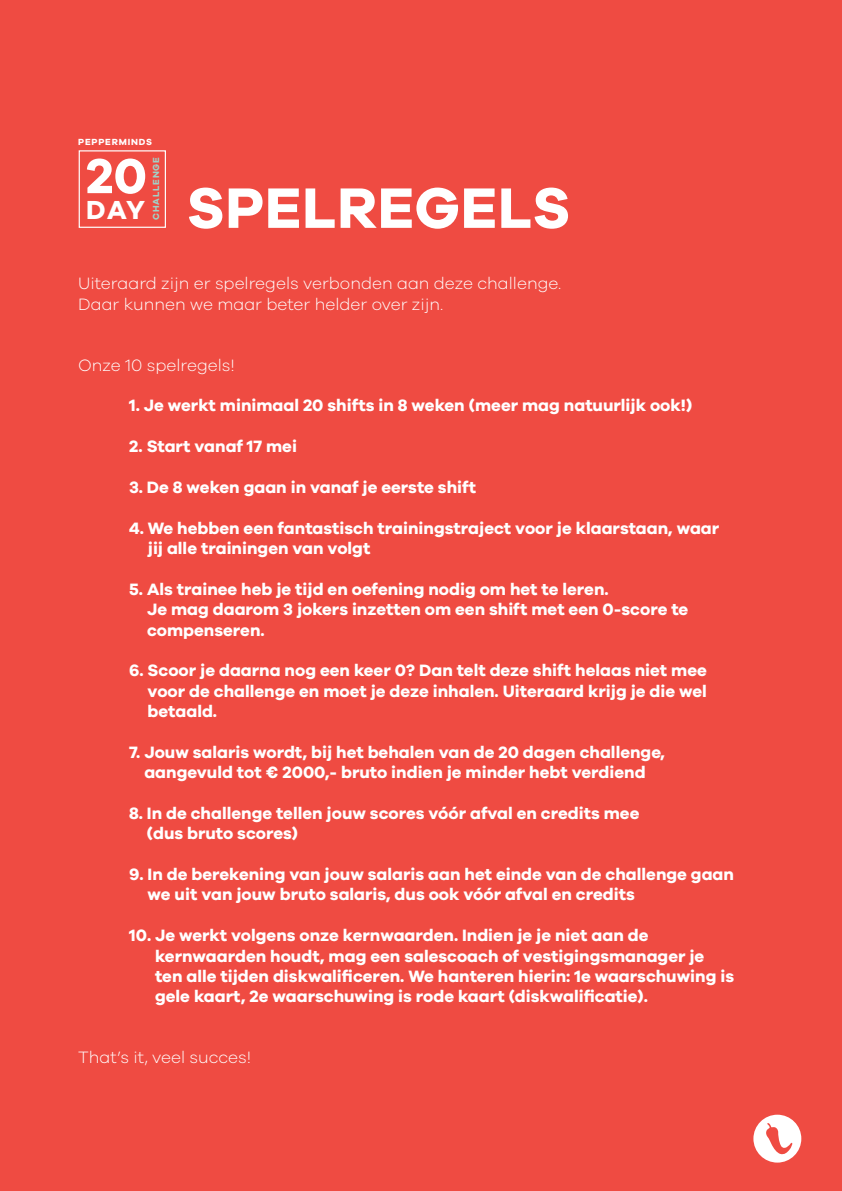
<style>
.page{position:relative;width:842px;height:1191px;background:#ef4b42}
.page>*{position:absolute;margin:0;border:0;box-sizing:border-box;transform-origin:0 0}
.t1{font:700 58.8px "Galano Grotesque";letter-spacing:.01em;color:#fff}
.t2{font:700 50.5px "Galano Grotesque";color:#fff}
.t3{font:700 26.9px "Galano Grotesque";color:#fff}
.t4{font:700 17px/20.4px "Galano Grotesque";color:#fff}
.t5{font:300 17px/20.4px "Galano Grotesque";color:#fff}
.t6{font:700 9.2px "Galano Grotesque";letter-spacing:.085em;color:#fff}
.t7{font:700 9.1px "Galano Grotesque";letter-spacing:.085em;color:#a0d2c8}
</style>
<div class="page">
<svg style="left:753px;top:1114px;width:48px;height:48px"></svg>
<div style="left:79px;top:150px;width:87px;height:78px;border:1px solid #fff"></div>
<p class="t6" style="left:78px;top:137px;width:75px">PEPPERMINDS</p>
<p class="t7" style="left:150px;top:220px;width:64px;rotate:-90deg">CHALLENGE</p>
<p class="t2" style="left:86px;top:145px;width:63px">20</p>
<p class="t3" style="left:86px;top:194px;width:61px">DAY</p>
<p class="t1" style="left:187px;top:172px;width:385px">SPELREGELS</p>
<p class="t5" style="left:78px;top:273px;width:485px">Uiteraard zijn er spelregels verbonden aan deze challenge.<br>Daar kunnen we maar beter helder over zijn.</p>
<p class="t5" style="left:78px;top:354px;width:158px">Onze 10 spelregels!</p>
<p class="t4" style="left:129px;top:395px;width:565px">1. Je werkt minimaal 20 shifts in 8 weken (meer mag natuurlijk ook!)</p>
<p class="t4" style="left:129px;top:436px;width:169px">2. Start vanaf 17 mei</p>
<p class="t4" style="left:129px;top:476px;width:349px">3. De 8 weken gaan in vanaf je eerste shift</p>
<p class="t4" style="left:148px;top:517px;width:573px;text-indent:-19px">4. We hebben een fantastisch trainingstraject voor je klaarstaan, waar jij alle trainingen van volgt</p>
<p class="t4" style="left:147px;top:578px;width:543px;text-indent:-18px">5. Als trainee heb je tijd en oefening nodig om het te leren.<br>Je mag daarom 3 jokers inzetten om een shift met een 0-score te compenseren.</p>
<p class="t4" style="left:148px;top:660px;width:561px;text-align:justify;text-indent:-18px">6. Scoor je daarna nog een keer 0? Dan telt deze shift helaas niet mee voor de challenge en moet je deze inhalen. Uiteraard krijg je die wel betaald.</p>
<p class="t4" style="left:129px;top:741px;width:537px;text-align:center">7. Jouw salaris wordt, bij het behalen van de 20 dagen challenge, aangevuld tot € 2000,- bruto indien je minder hebt verdiend</p>
<p class="t4" style="left:147px;top:802px;width:494px;text-indent:-18px">8. In de challenge tellen jouw scores vóór afval en credits mee (dus bruto scores)</p>
<p class="t4" style="left:148px;top:863px;width:588px;text-indent:-18px">9. In de berekening van jouw salaris aan het einde van de challenge gaan we uit van jouw bruto salaris, dus ook vóór afval en credits</p>
<p class="t4" style="left:155px;top:924px;width:580px;text-indent:-26px">10. Je werkt volgens onze kernwaarden. Indien je je niet aan de kernwaarden houdt, mag een salescoach of vestigingsmanager je ten alle tijden diskwalificeren. We hanteren hierin: 1e waarschuwing is gele kaart, 2e waarschuwing is rode kaart (diskwalificatie).</p>
<p class="t5" style="left:78px;top:1046px;width:175px">That’s it, veel succes!</p>
</div>
